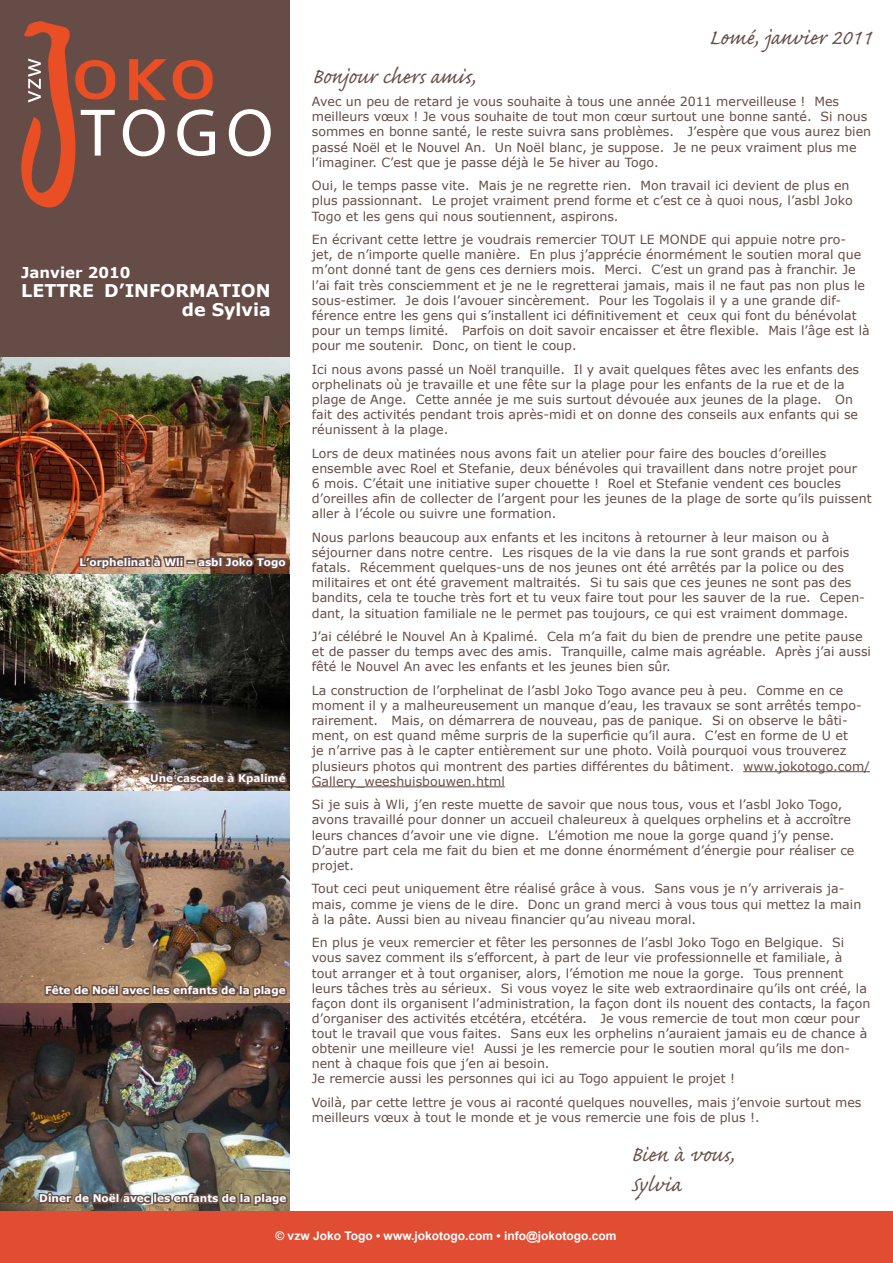
<style>
.page{position:relative;width:893px;height:1263px;background:#fff}
.page>*{position:absolute;margin:0;border:0;box-sizing:border-box;transform-origin:0 0}
.t1{font:27px/30px "Caflisch Script Pro";color:#664c46}
.t2{font:700 17.55px/19px "Verdana";color:#fff;text-align:right}
.t3{font:700 15px "Verdana";color:#fff}
.t4{font:12.6px/15.1px "Verdana";color:#664c46}
.t5{font:700 12px "Arial";color:#fff}
.t6{font:700 10.5px "Verdana";color:#fff}
</style>
<div class="page">
<div style="left:0;top:0;width:290px;height:1263px;background:#664c46"></div>
<svg style="left:173px;top:60px;width:40px;height:39px"></svg>
<svg style="left:129px;top:59px;width:38px;height:41px"></svg>
<svg style="left:21px;top:21px;width:94px;height:187px"></svg>
<svg style="left:123px;top:109px;width:42px;height:47px"></svg>
<svg style="left:177px;top:109px;width:38px;height:47px"></svg>
<svg style="left:229px;top:109px;width:42px;height:47px"></svg>
<hr style="left:743px;top:771px;width:127px;height:1px;background:#664c46">
<hr style="left:312px;top:786px;width:193px;height:1px;background:#664c46">
<img style="left:0;top:357px;width:290px;height:218px">
<img style="left:0;top:575px;width:290px;height:216px">
<img style="left:0;top:791px;width:290px;height:212px">
<img style="left:0;top:1003px;width:290px;height:208px">
<div style="left:0;top:1211px;width:893px;height:52px;background:#e14d33"></div>
<img style="left:77px;top:549px;width:212px;height:27px">
<svg style="left:148px;top:770px;width:140px;height:17px"></svg>
<svg style="left:43px;top:978px;width:245px;height:24px"></svg>
<img style="left:37px;top:1186px;width:252px;height:24px">
<p class="t3" style="left:21px;top:262px;width:111px">Janvier 2010</p>
<h2 class="t2" style="left:21px;top:281px;width:251px">Lettre d’information de Sylvia</h2>
<p class="t6" style="left:79px;top:554px;width:208px">L’orphelinat à Wli – asbl Joko Togo</p>
<p class="t6" style="left:150px;top:771px;width:137px">Une cascade à Kpalimé</p>
<p class="t6" style="left:45px;top:983px;width:242px">Fête de Noël avec les enfants de la plage</p>
<p class="t6" style="left:39px;top:1191px;width:249px">Dîner de Noël avec les enfants de la plage</p>
<h1 class="t1" style="left:709px;top:25px;width:164px">Lomé, janvier 2011</h1>
<h1 class="t1" style="left:312px;top:64px;width:165px">Bonjour chers amis,</h1>
<p class="t4" style="left:312px;top:94px;width:561px">Avec un peu de retard je vous souhaite à tous une année 2011 merveilleuse ! Mes meilleurs vœux ! Je vous souhaite de tout mon cœur surtout une bonne santé. Si nous sommes en bonne santé, le reste suivra sans problèmes. J’espère que vous aurez bien passé Noël et le Nouvel An. Un Noël blanc, je suppose. Je ne peux vraiment plus me l’imaginer. C’est que je passe déjà le 5e hiver au Togo.</p>
<p class="t4" style="left:312px;top:178px;width:542px">Oui, le temps passe vite. Mais je ne regrette rien. Mon travail ici devient de plus en plus passionnant. Le projet vraiment prend forme et c’est ce à quoi nous, l’asbl Joko<br>Togo et les gens qui nous soutiennent, aspirons.</p>
<p class="t4" style="left:312px;top:232px;width:559px">En écrivant cette lettre je voudrais remercier TOUT LE MONDE qui appuie notre pro&shy;jet, de n’importe quelle manière. En plus j’apprécie énormément le soutien moral que m’ont donné tant de gens ces derniers mois. Merci. C’est un grand pas à franchir. Je l’ai fait très consciemment et je ne le regretterai jamais, mais il ne faut pas non plus le sous-estimer. Je dois l’avouer sincèrement. Pour les Togolais il y a une grande dif&shy;férence entre les gens qui s’installent ici définitivement et ceux qui font du bénévolat pour un temps limité. Parfois on doit savoir encaisser et être flexible. Mais l’âge est là pour me soutenir. Donc, on tient le coup.</p>
<p class="t4" style="left:312px;top:361px;width:549px">Ici nous avons passé un Noël tranquille. Il y avait quelques fêtes avec les enfants des orphelinats où je travaille et une fête sur la plage pour les enfants de la rue et de la plage de Ange. Cette année je me suis surtout dévouée aux jeunes de la plage. On fait des activités pendant trois après-midi et on donne des conseils aux enfants qui se réunissent à la plage.</p>
<p class="t4" style="left:312px;top:445px;width:561px">Lors de deux matinées nous avons fait un atelier pour faire des boucles d’oreilles ensemble avec Roel et Stefanie, deux bénévoles qui travaillent dans notre projet pour<br>6 mois. C’était une initiative super chouette ! Roel et Stefanie vendent ces boucles d’oreilles afin de collecter de l’argent pour les jeunes de la plage de sorte qu’ils puissent aller à l’école ou suivre une formation.</p>
<p class="t4" style="left:312px;top:530px;width:555px">Nous parlons beaucoup aux enfants et les incitons à retourner à leur maison ou à séjourner dans notre centre. Les risques de la vie dans la rue sont grands et parfois fatals. Récemment quelques-uns de nos jeunes ont été arrêtés par la police ou des militaires et ont été gravement maltraités. Si tu sais que ces jeunes ne sont pas des bandits, cela te touche très fort et tu veux faire tout pour les sauver de la rue. Cepen&shy;dant, la situation familiale ne le permet pas toujours, ce qui est vraiment dommage.</p>
<p class="t4" style="left:312px;top:629px;width:561px">J’ai célébré le Nouvel An à Kpalimé. Cela m’a fait du bien de prendre une petite pause et de passer du temps avec des amis. Tranquille, calme mais agréable. Après j’ai aussi fêté le Nouvel An avec les enfants et les jeunes bien sûr.</p>
<p class="t4" style="left:312px;top:683px;width:560px">La construction de l’orphelinat de l’asbl Joko Togo avance peu à peu. Comme en ce moment il y a malheureusement un manque d’eau, les travaux se sont arrêtés tempo&shy;rairement. Mais, on démarrera de nouveau, pas de panique. Si on observe le bâti&shy;ment, on est quand même surpris de la superficie qu’il aura. C’est en forme de U et<br>je n’arrive pas à le capter entièrement sur une photo. Voilà pourquoi vous trouverez plusieurs photos qui montrent des parties différentes du bâtiment. www.jokotogo.com/ Gallery_weeshuisbouwen.html</p>
<p class="t4" style="left:312px;top:797px;width:544px">Si je suis à Wli, j’en reste muette de savoir que nous tous, vous et l’asbl Joko Togo, avons travaillé pour donner un accueil chaleureux à quelques orphelins et à accroître leurs chances d’avoir une vie digne. L’émotion me noue la gorge quand j’y pense.<br>D’autre part cela me fait du bien et me donne énormément d’énergie pour réaliser ce projet.</p>
<p class="t4" style="left:312px;top:881px;width:551px">Tout ceci peut uniquement être réalisé grâce à vous. Sans vous je n’y arriverais ja&shy;mais, comme je viens de le dire. Donc un grand merci à vous tous qui mettez la main à la pâte. Aussi bien au niveau financier qu’au niveau moral.</p>
<p class="t4" style="left:312px;top:935px;width:560px">En plus je veux remercier et fêter les personnes de l’asbl Joko Togo en Belgique. Si vous savez comment ils s’efforcent, à part de leur vie professionnelle et familiale, à tout arranger et à tout organiser, alors, l’émotion me noue la gorge. Tous prennent leurs tâches très au sérieux. Si vous voyez le site web extraordinaire qu’ils ont créé, la façon dont ils organisent l’administration, la façon dont ils nouent des contacts, la façon d’organiser des activités etcétéra, etcétéra. Je vous remercie de tout mon cœur pour tout le travail que vous faites. Sans eux les orphelins n’auraient jamais eu de chance à obtenir une meilleure vie! Aussi je les remercie pour le soutien moral qu’ils me don&shy;nent à chaque fois que j’en ai besoin.<br>Je remercie aussi les personnes qui ici au Togo appuient le projet !</p>
<p class="t4" style="left:312px;top:1095px;width:551px">Voilà, par cette lettre je vous ai raconté quelques nouvelles, mais j’envoie surtout mes meilleurs vœux à tout le monde et je vous remercie une fois de plus !.</p>
<h1 class="t1" style="left:631px;top:1142px;width:105px">Bien à vous,<br>Sylvia</h1>
<p class="t5" style="left:275px;top:1227px;width:342px">© vzw Joko Togo • www.jokotogo.com • info@jokotogo.com</p>
</div>
